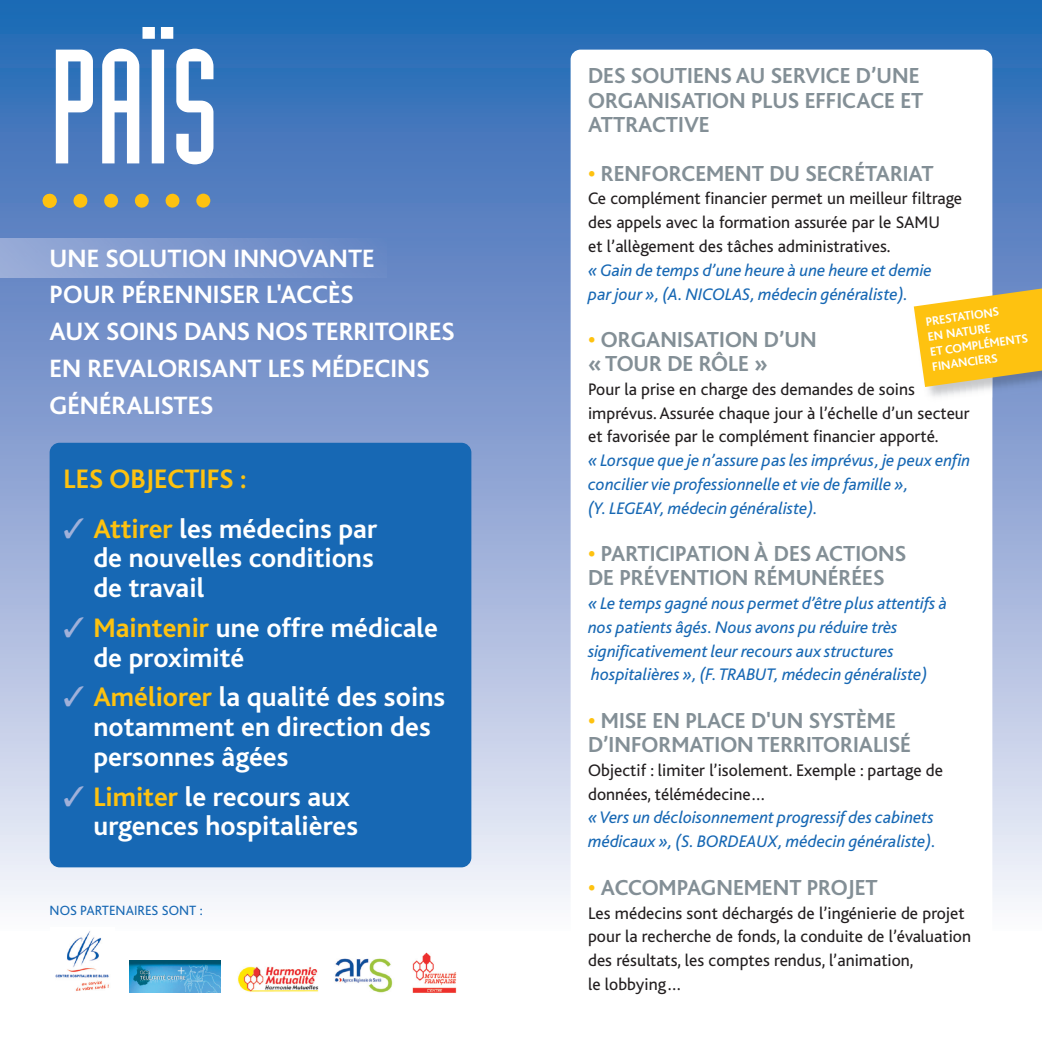
<style>
.page{position:relative;width:1042px;height:1042px;background:#fff}
.page>*{position:absolute;margin:0;border:0;box-sizing:border-box;transform-origin:0 0}
.t1{font:159.42px "Industria Solid";color:#fff;scale:1.05 1}
.t2{font:700 28px/29.8px "Bliss";color:#fff}
.t3{font:700 28px "Bliss";color:#fec210}
.t4{font:700 26.25px/36.8px "Bliss";color:#fff}
.t5{font:700 22.75px/23.8px "Bliss";color:#838f96}
.t6{font:17.5px/23.8px "Bliss";color:#231f20}
.t7{font:italic 17.5px/23.8px "Bliss";color:#1768b4}
.t8{font:14px "Bliss";color:#1768b4}
.t9{font:700 12.6px/15.2px "Bliss";color:#fff}
.s1{color:#a0b1da}
.s2{color:#fec210}
</style>
<div class="page">
<div style="left:0;top:0;width:1042px;height:930px;background:linear-gradient(to bottom,#2460b1,#f8f1f9)"></div>
<img style="left:0;top:238px;width:387px;height:40px">
<div style="left:50px;top:443px;width:421px;height:424px;background:#1768b4;border-radius:10px"></div>
<svg style="left:43px;top:194px;width:146px;height:14px"></svg>
<svg style="left:196px;top:194px;width:14px;height:14px"></svg>
<img style="left:334px;top:958px;width:59px;height:35px">
<img style="left:238px;top:966px;width:80px;height:26px">
<img style="left:51px;top:928px;width:64px;height:63px">
<img style="left:412px;top:952px;width:44px;height:41px">
<img style="left:129px;top:960px;width:92px;height:32px">
<div style="left:570px;top:50px;width:422px;height:992px;background:#fff;border-radius:10px"></div>
<img style="left:992px;top:387px;width:50px;height:10px">
<svg style="left:914px;top:280px;width:128px;height:107px"></svg>
<h1 class="t1" style="left:50px;top:50px;width:163px">PAÏS</h1>
<h3 class="t4" style="left:50px;top:242px;width:407px">UNE SOLUTION INNOVANTE<br>POUR PÉRENNISER L'ACCÈS<br>AUX SOINS DANS NOS TERRITOIRES<br>EN REVALORISANT LES MÉDECINS<br>GÉNÉRALISTES</h3>
<h2 class="t3" style="left:64px;top:468px;width:184px">LES OBJECTIFS :</h2>
<h2 class="t2" style="left:93px;top:516px;width:285px;text-align:justify;text-indent:-30px"><span class="s1">✓</span> <span class="s2">Attirer</span> les médecins par de nouvelles conditions de travail</h2>
<h2 class="t2" style="left:93px;top:615px;width:346px;text-indent:-30px"><span class="s1">✓</span> <span class="s2">Maintenir</span> une offre médicale de proximité</h2>
<h2 class="t2" style="left:93px;top:685px;width:353px;text-indent:-30px"><span class="s1">✓</span> <span class="s2">Améliorer</span> la qualité des soins notamment en direction des personnes âgées</h2>
<h2 class="t2" style="left:64px;top:784px;width:296px;text-align:right"><span class="s1">✓</span> <span class="s2">Limiter</span> le recours aux urgences hospitalières</h2>
<p class="t8" style="left:50px;top:905px;width:155px">NOS PARTENAIRES SONT :</p>
<h3 class="t5" style="left:588px;top:66px;width:337px;line-height:24.5px">DES SOUTIENS AU SERVICE D’UNE<br>ORGANISATION PLUS EFFICACE ET<br>ATTRACTIVE</h3>
<h3 class="t5" style="left:588px;top:163px;width:347px"><span class="s2">•</span> RENFORCEMENT DU SECRÉTARIAT</h3>
<p class="t6" style="left:588px;top:188px;width:375px">Ce complément financier permet un meilleur filtrage des appels avec la formation assurée par le SAMU<br>et l’allègement des tâches administratives.</p>
<p class="t7" style="left:588px;top:260px;width:345px">« Gain de temps d’une heure à une heure et demie par jour », (A. NICOLAS, médecin généraliste).</p>
<h3 class="t5" style="left:588px;top:330px;width:230px"><span class="s2">•</span> ORGANISATION D’UN « TOUR DE RÔLE »</h3>
<p class="t6" style="left:588px;top:379px;width:383px">Pour la prise en charge des demandes de soins imprévus. Assurée chaque jour à l’échelle d’un secteur et favorisée par le complément financier apporté.</p>
<p class="t7" style="left:588px;top:450px;width:384px">« Lorsque que je n’assure pas les imprévus, je peux enfin concilier vie professionnelle et vie de famille »,<br>(Y. LEGEAY, médecin généraliste).</p>
<h3 class="t5" style="left:588px;top:544px;width:319px"><span class="s2">•</span> PARTICIPATION À DES ACTIONS<br>DE PRÉVENTION RÉMUNÉRÉES</h3>
<p class="t7" style="left:588px;top:593px;width:361px">« Le temps gagné nous permet d’être plus attentifs à nos patients âgés. Nous avons pu réduire très significativement leur recours aux structures hospitalières », (F. TRABUT, médecin généraliste)</p>
<h3 class="t5" style="left:588px;top:711px;width:324px"><span class="s2">•</span> MISE EN PLACE D'UN SYSTÈME<br>D’INFORMATION TERRITORIALISÉ</h3>
<p class="t6" style="left:588px;top:759px;width:356px">Objectif : limiter l’isolement. Exemple : partage de données, télémédecine…</p>
<p class="t7" style="left:588px;top:807px;width:350px">« Vers un décloisonnement progressif des cabinets médicaux », (S. BORDEAUX, médecin généraliste).</p>
<h3 class="t5" style="left:588px;top:877px;width:291px"><span class="s2">•</span> ACCOMPAGNEMENT PROJET</h3>
<p class="t6" style="left:588px;top:902px;width:384px">Les médecins sont déchargés de l’ingénierie de projet pour la recherche de fonds, la conduite de l’évaluation des résultats, les comptes rendus, l’animation,<br>le lobbying…</p>
<p class="t9" style="left:925px;top:315px;width:100px;rotate:-8deg">PRESTATIONS<br>EN NATURE<br>ET COMPLÉMENTS<br>FINANCIERS</p>
</div>
